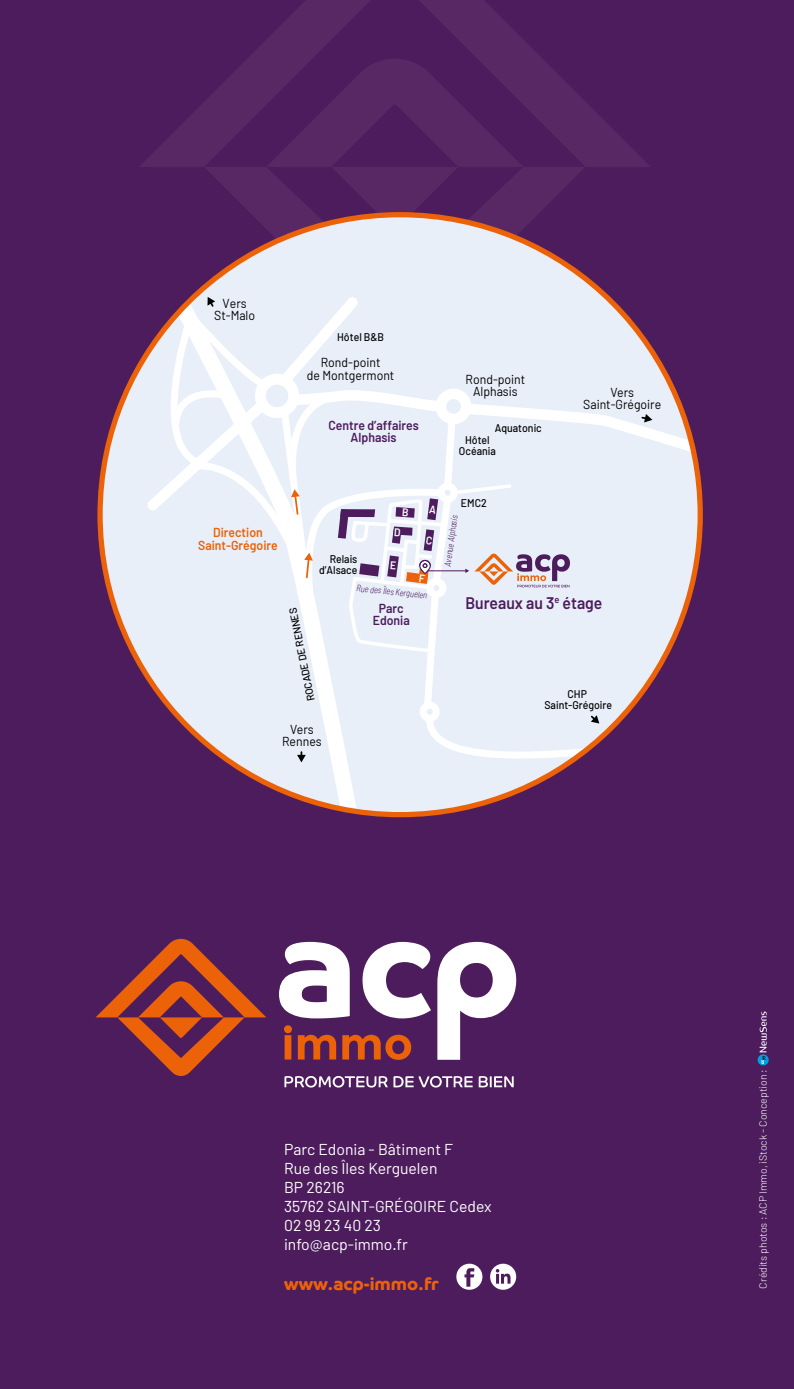
<style>
.page{position:relative;width:794px;height:1389px;background:#4d1c5c}
.page>*{position:absolute;margin:0;border:0;box-sizing:border-box;transform-origin:0 0}
.t1{font:700 17.5px "Co Headline";color:#eb6209}
.t2{font:600 16.8px "Barlow";color:#4d1c5c;scale:.94 1}
.t3{font:15.75px/18.9px "Barlow";color:#fff}
.t4{font:12.95px/12.2px "Barlow";color:#000;text-align:center;scale:.94 1}
.t5{font:600 12.95px/12.2px "Barlow";color:#4d1c5c;text-align:center;scale:.94 1}
.t6{font:600 12.95px/12.2px "Barlow";color:#eb6209;text-align:center;scale:.94 1}
.t7{font:500 11.2px/10.5px "Barlow";color:#010202;text-align:center;scale:.94 1}
.t8{font:300 10.5px "Barlow";color:#fff}
.t9{font:500 10.5px "Barlow";color:#000}
.t10{font:italic 300 semi-condensed 9.28px "Barlow";color:#4d1c5c;scale:.94 1}
</style>
<div class="page">
<svg style="left:140px;top:0;width:509px;height:167px"></svg>
<svg style="left:205px;top:167px;width:379px;height:80px"></svg>
<svg style="left:266px;top:59px;width:257px;height:169px"></svg>
<svg style="left:284px;top:1076px;width:189px;height:12px"></svg>
<svg style="left:479px;top:1076px;width:35px;height:11px"></svg>
<svg style="left:284px;top:1025px;width:8px;height:35px"></svg>
<svg style="left:298px;top:1035px;width:38px;height:25px"></svg>
<svg style="left:342px;top:1035px;width:69px;height:25px"></svg>
<svg style="left:95px;top:938px;width:171px;height:138px"></svg>
<svg style="left:279px;top:942px;width:71px;height:76px"></svg>
<svg style="left:362px;top:942px;width:69px;height:76px"></svg>
<svg style="left:437px;top:942px;width:79px;height:118px"></svg>
<svg style="left:456px;top:1264px;width:26px;height:26px"></svg>
<svg style="left:490px;top:1264px;width:26px;height:26px"></svg>
<div style="left:100px;top:215px;width:600px;height:600px;background:#e8eff9;border-radius:300px"></div>
<svg style="left:757px;top:1012px;width:11px;height:53px"></svg>
<svg style="left:138px;top:288px;width:562px;height:527px"></svg>
<p class="t4" style="left:214px;top:297px;width:45px">Vers<br>St-Malo</p>
<p class="t7" style="left:337px;top:331px;width:51px">Hôtel B&amp;B</p>
<p class="t4" style="left:307px;top:356px;width:95px">Rond-point<br>de Montgermont</p>
<p class="t5" style="left:328px;top:419px;width:98px">Centre d’affaires<br>Alphasis</p>
<p class="t4" style="left:465px;top:373px;width:65px">Rond-point<br>Alphasis</p>
<p class="t7" style="left:495px;top:423px;width:52px">Aquatonic</p>
<p class="t7" style="left:459px;top:435px;width:41px">Hôtel<br>Océania</p>
<p class="t4" style="left:583px;top:386px;width:84px">Vers<br>Saint-Grégoire</p>
<p class="t6" style="left:198px;top:526px;width:86px">Direction<br>Saint-Grégoire</p>
<p class="t7" style="left:319px;top:554px;width:42px;text-align:right">Relais d’Alsace</p>
<p class="t9" style="left:304px;top:702px;width:96px;rotate:-101deg">ROCADE DE RENNES</p>
<p class="t10" style="left:357px;top:582px;width:77px;rotate:6deg">Rue des Îles Kerguelen</p>
<p class="t5" style="left:373px;top:602px;width:41px">Parc<br>Edonia</p>
<p class="t4" style="left:282px;top:723px;width:44px">Vers<br>Rennes</p>
<p class="t7" style="left:461px;top:497px;width:29px">EMC2</p>
<p class="t10" style="left:442px;top:566px;width:56px;rotate:-82deg">Avenue Alphasis</p>
<p class="t2" style="left:465px;top:593px;width:147px">Bureaux au 3<sup>e</sup> étage</p>
<p class="t7" style="left:544px;top:689px;width:73px">CHP<br>Saint-Grégoire</p>
<p class="t3" style="left:284px;top:1140px;width:209px">Parc Edonia - Bâtiment F<br>Rue des Îles Kerguelen<br>BP 26216<br>35762 SAINT-GRÉGOIRE Cedex<br>02 99 23 40 23 info@acp-immo.fr</p>
<p class="t1" style="left:284px;top:1273px;width:156px">www.acp-immo.fr</p>
<p class="t8" style="left:756px;top:1289px;width:221px;rotate:-90deg">Crédits photos : ACP Immo, iStock - Conception :</p>
</div>
